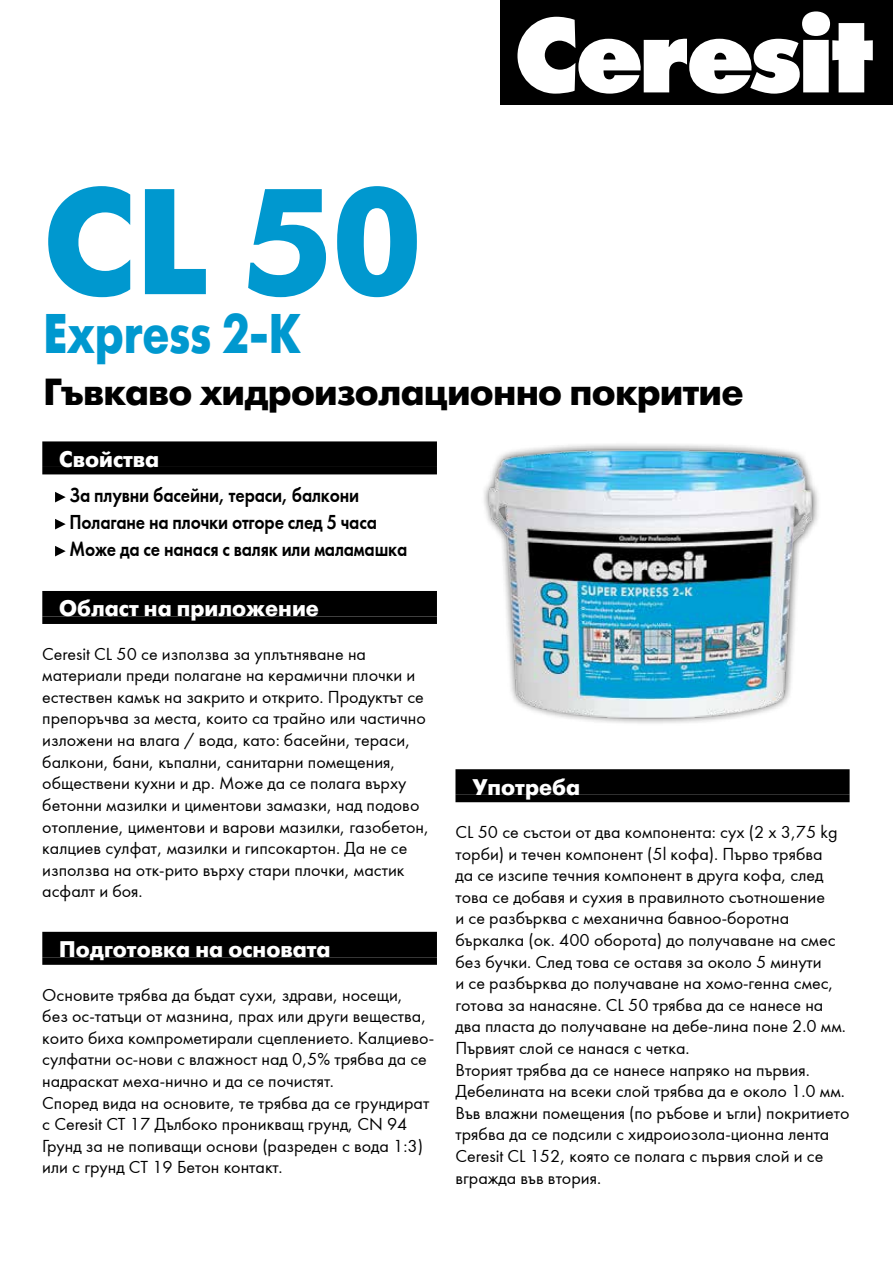
<style>
.page{position:relative;width:893px;height:1263px;background:#fff}
.page>*{position:absolute;margin:0;border:0;box-sizing:border-box;transform-origin:0 0}
.t1{font:700 150px "Futura Cyr";color:#0098cf}
.t2{font:700 55.5px "Futura Cyr";color:#0098cf;scale:.82 1}
.t3{font:700 37.5px "Futura Cyr";letter-spacing:-.02em;color:#000}
.t4{font:700 22.5px "Futura Cyr";color:#fff}
.t5{font:20.85px/27px "Futura Demi C";letter-spacing:-.01em;color:#000;scale:.86 1}
.t6{font:18px/21.6px "Futura Book C";color:#000}
</style>
<div class="page">
<div style="left:42px;top:441px;width:395px;height:26px;background:#000"></div>
<div style="left:42px;top:467px;width:395px;height:7px;background:#000"></div>
<div style="left:42px;top:591px;width:395px;height:25px;background:#000"></div>
<div style="left:42px;top:616px;width:395px;height:8px;background:#000"></div>
<div style="left:42px;top:932px;width:395px;height:25px;background:#000"></div>
<div style="left:42px;top:957px;width:395px;height:8px;background:#000"></div>
<svg style="left:55px;top:492px;width:11px;height:10px"></svg>
<svg style="left:55px;top:519px;width:11px;height:10px"></svg>
<svg style="left:55px;top:546px;width:11px;height:10px"></svg>
<div style="left:455px;top:769px;width:395px;height:26px;background:#000"></div>
<div style="left:455px;top:795px;width:395px;height:7px;background:#000"></div>
<img style="left:484px;top:444px;width:335px;height:280px">
<div style="left:501px;top:0;width:392px;height:104px;background:#000"></div>
<svg style="left:517px;top:11px;width:356px;height:83px"></svg>
<h1 class="t1" style="left:43px;top:159px;width:380px">CL 50</h1>
<h2 class="t2" style="left:43px;top:303px;width:315px">Express 2-K</h2>
<h3 class="t3" style="left:43px;top:371px;width:702px">Гъвкаво хидроизолационно покритие</h3>
<p class="t4" style="left:59px;top:447px;width:101px">Свойства</p>
<p class="t5" style="left:70px;top:482px;width:394px">За плувни басейни, тераси, балкони<br>Полагане на плочки отгоре след 5 часа<br>Може да се нанася с валяк или маламашка</p>
<p class="t4" style="left:59px;top:596px;width:261px">Област на приложение</p>
<p class="t6" style="left:42px;top:643px;width:388px">Ceresit CL 50 се използва за уплътняване на материали преди полагане на керамични плочки и естествен камък на закрито и открито. Продуктът се препоръчва за места, които са трайно или частично изложени на влага / вода, като: басейни, тераси, балкони, бани, къпални, санитарни помещения, обществени кухни и др. Може да се полага върху бетонни мазилки и циментови замазки, над подово отопление, циментови и варови мазилки, газобетон, калциев сулфат, мазилки и гипсокартон. Да не се използва на отк-рито върху стари плочки, мастик асфалт и боя.</p>
<p class="t4" style="left:59px;top:937px;width:273px">Подготовка на основата</p>
<p class="t6" style="left:42px;top:984px;width:393px">Основите трябва да бъдат сухи, здрави, носещи,<br>без ос-татъци от мазнина, прах или други вещества, които биха компрометирали сцеплението. Калциево&shy;сулфатни ос-нови с влажност над 0,5% трябва да се надраскат меха-нично и да се почистят.<br>Според вида на основите, те трябва да се грундират с Ceresit CT 17 Дълбоко проникващ грунд, CN 94<br>Грунд за не попиващи основи (разреден с вода 1:3) или с грунд CT 19 Бетон контакт.</p>
<p class="t4" style="left:472px;top:774px;width:109px">Употреба</p>
<p class="t6" style="left:455px;top:821px;width:396px">CL 50 се състои от два компонента: сух (2 x 3,75 kg торби) и течен компонент (5l кофа). Първо трябва<br>да се изсипе течния компонент в друга кофа, след това се добавя и сухия в правилното съотношение<br>и се разбърква с механична бавноо-боротна бъркалка (ок. 400 оборота) до получаване на смес без бучки. След това се оставя за около 5 минути<br>и се разбърква до получаване на хомо-генна смес, готова за нанасяне. CL 50 трябва да се нанесе на два пласта до получаване на дебе-лина поне 2.0 мм.<br>Първият слой се нанася с четка.<br>Вторият трябва да се нанесе напряко на първия.<br>Дебелината на всеки слой трябва да е около 1.0 мм.<br>Във влажни помещения (по ръбове и ъгли) покритието трябва да се подсили с хидроиозола-ционна лента Ceresit CL 152, която се полага с първия слой и се вгражда във втория.</p>
</div>
